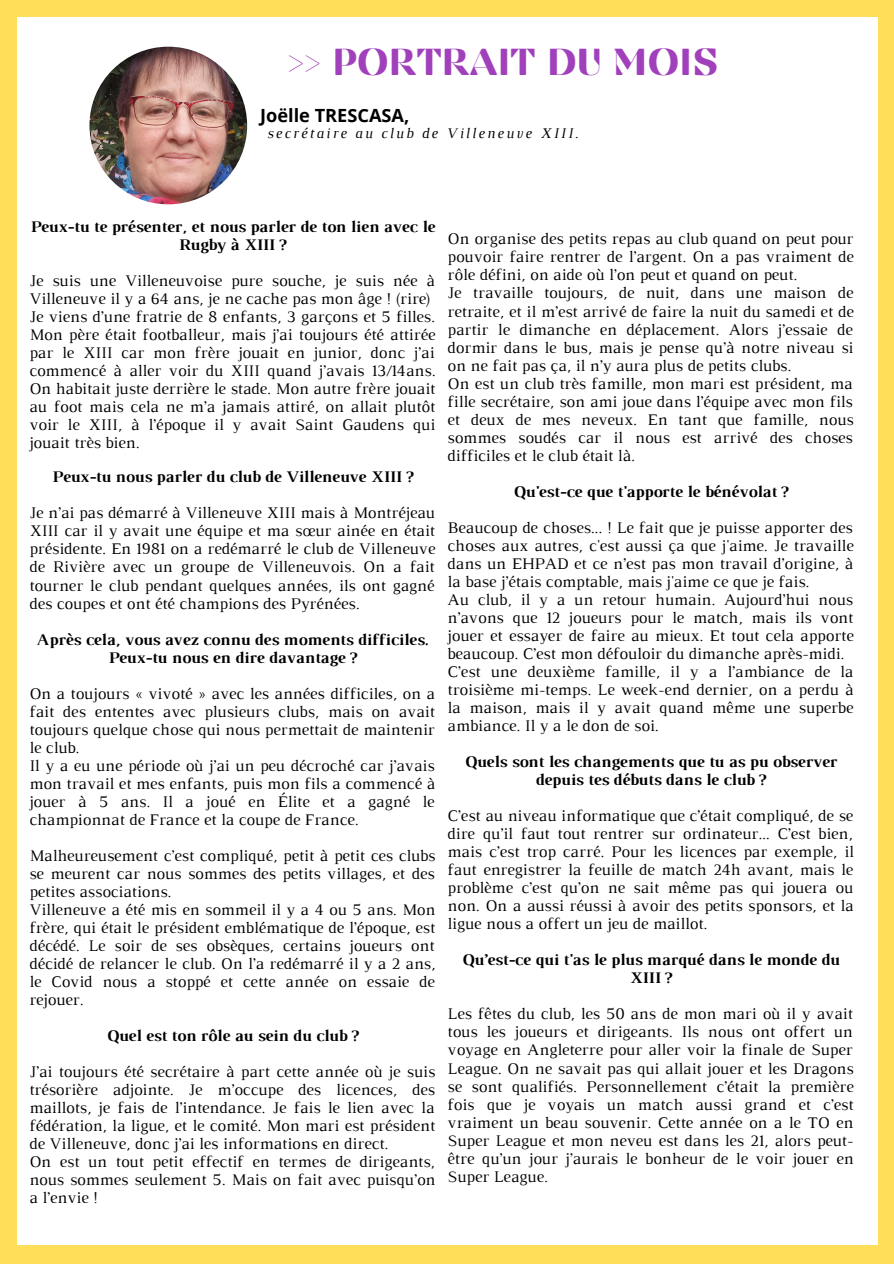
<style>
.page{position:relative;width:894px;height:1264px;background:#fff}
.page>*{position:absolute;margin:0;border:0;box-sizing:border-box;transform-origin:0 0}
.t1{font:37.5px "Findel Display";color:#a041bb}
.t2{font:700 18.15px "Open Sans";color:#000}
.t3{font:16.5px/18px "Luthier";color:#000;text-align:justify}
.t4{font:700 16.5px/18px "Luthier";color:#000;text-align:center}
.t5{font:italic 15px "Luthier";letter-spacing:.14em;color:#000}
</style>
<div class="page">
<div style="left:0;top:0;width:893px;height:1263px;background:#ffde59"></div>
<div style="left:17px;top:17px;width:860px;height:1227px;background:#fff"></div>
<img style="left:89px;top:47px;width:158px;height:157px;border-radius:50%">
<p class="t1" style="left:288px;top:40px;width:432px">&gt;&gt; PORTRAIT DU MOIS</p>
<p class="t2" style="left:260px;top:102px;width:151px">Joëlle TRESCASA,</p>
<p class="t5" style="left:267px;top:127px;width:313px">secrétaire au club de Villeneuve XIII.</p>
<p class="t4" style="left:30px;top:218px;width:406px">Peux-tu te présenter, et nous parler de ton lien avec le<br>Rugby à XIII ?</p>
<p class="t3" style="left:29px;top:272px;width:407px">Je suis une Villeneuvoise pure souche, je suis née à<br>Villeneuve il y a 64 ans, je ne cache pas mon âge ! (rire)</p>
<p class="t3" style="left:29px;top:308px;width:407px">Je viens d’une fratrie de 8 enfants, 3 garçons et 5 filles.<br>Mon père était footballeur, mais j’ai toujours été attirée par le XIII car mon frère jouait en junior, donc j’ai commencé à aller voir du XIII quand j’avais 13/14ans.<br>On habitait juste derrière le stade. Mon autre frère jouait au foot mais cela ne m’a jamais attiré, on allait plutôt voir le XIII, à l’époque il y avait Saint Gaudens qui jouait très bien.</p>
<p class="t4" style="left:52px;top:469px;width:362px">Peux-tu nous parler du club de Villeneuve XIII ?</p>
<p class="t3" style="left:29px;top:505px;width:407px">Je n’ai pas démarré à Villeneuve XIII mais à Montréjeau XIII car il y avait une équipe et ma sœur ainée en était présidente. En 1981 on a redémarré le club de Villeneuve de Rivière avec un groupe de Villeneuvois. On a fait tourner le club pendant quelques années, ils ont gagné des coupes et ont été champions des Pyrénées.</p>
<p class="t4" style="left:37px;top:631px;width:393px">Après cela, vous avez connu des moments difficiles.<br>Peux-tu nous en dire davantage ?</p>
<p class="t3" style="left:29px;top:685px;width:407px">On a toujours « vivoté » avec les années difficiles, on a fait des ententes avec plusieurs clubs, mais on avait toujours quelque chose qui nous permettait de maintenir le club.</p>
<p class="t3" style="left:29px;top:757px;width:407px">Il y a eu une période où j’ai un peu décroché car j’avais mon travail et mes enfants, puis mon fils a commencé à jouer à 5 ans. Il a joué en Élite et a gagné le championnat de France et la coupe de France.</p>
<p class="t3" style="left:29px;top:847px;width:407px">Malheureusement c’est compliqué, petit à petit ces clubs se meurent car nous sommes des petits villages, et des petites associations.</p>
<p class="t3" style="left:29px;top:901px;width:407px">Villeneuve a été mis en sommeil il y a 4 ou 5 ans. Mon frère, qui était le président emblématique de l’époque, est décédé. Le soir de ses obsèques, certains joueurs ont décidé de relancer le club. On l’a redémarré il y a 2 ans, le Covid nous a stoppé et cette année on essaie de rejouer.</p>
<p class="t4" style="left:106px;top:1027px;width:253px">Quel est ton rôle au sein du club ?</p>
<p class="t3" style="left:29px;top:1063px;width:407px">J’ai toujours été secrétaire à part cette année où je suis trésorière adjointe. Je m’occupe des licences, des maillots, je fais de l’intendance. Je fais le lien avec la fédération, la ligue, et le comité. Mon mari est président de Villeneuve, donc j’ai les informations en direct.</p>
<p class="t3" style="left:29px;top:1154px;width:407px">On est un tout petit effectif en termes de dirigeants, nous sommes seulement 5. Mais on fait avec puisqu’on a l’envie !</p>
<p class="t3" style="left:447px;top:231px;width:407px">On organise des petits repas au club quand on peut pour pouvoir faire rentrer de l’argent. On a pas vraiment de rôle défini, on aide où l’on peut et quand on peut.</p>
<p class="t3" style="left:447px;top:285px;width:407px">Je travaille toujours, de nuit, dans une maison de retraite, et il m’est arrivé de faire la nuit du samedi et de partir le dimanche en déplacement. Alors j’essaie de dormir dans le bus, mais je pense qu’à notre niveau si on ne fait pas ça, il n’y aura plus de petits clubs.</p>
<p class="t3" style="left:447px;top:375px;width:407px">On est un club très famille, mon mari est président, ma fille secrétaire, son ami joue dans l’équipe avec mon fils et deux de mes neveux. En tant que famille, nous sommes soudés car il nous est arrivé des choses difficiles et le club était là.</p>
<p class="t4" style="left:513px;top:483px;width:276px">Qu'est-ce que t'apporte le bénévolat ?</p>
<p class="t3" style="left:447px;top:519px;width:407px">Beaucoup de choses... ! Le fait que je puisse apporter des choses aux autres, c'est aussi ça que j'aime. Je travaille dans un EHPAD et ce n’est pas mon travail d’origine, à la base j’étais comptable, mais j'aime ce que je fais.</p>
<p class="t3" style="left:447px;top:591px;width:407px">Au club, il y a un retour humain. Aujourd’hui nous n’avons que 12 joueurs pour le match, mais ils vont jouer et essayer de faire au mieux. Et tout cela apporte beaucoup. C’est mon défouloir du dimanche après-midi.</p>
<p class="t3" style="left:447px;top:664px;width:407px">C’est une deuxième famille, il y a l’ambiance de la troisième mi-temps. Le week-end dernier, on a perdu à la maison, mais il y avait quand même une superbe ambiance. Il y a le don de soi.</p>
<p class="t4" style="left:464px;top:754px;width:373px">Quels sont les changements que tu as pu observer depuis tes débuts dans le club ?</p>
<p class="t3" style="left:447px;top:808px;width:407px">C’est au niveau informatique que c’était compliqué, de se dire qu’il faut tout rentrer sur ordinateur... C’est bien, mais c’est trop carré. Pour les licences par exemple, il faut enregistrer la feuille de match 24h avant, mais le problème c’est qu’on ne sait même pas qui jouera ou non. On a aussi réussi à avoir des petits sponsors, et la ligue nous a offert un jeu de maillot.</p>
<p class="t4" style="left:462px;top:952px;width:379px">Qu’est-ce qui t'as le plus marqué dans le monde du<br>XIII ?</p>
<p class="t3" style="left:447px;top:1006px;width:407px">Les fêtes du club, les 50 ans de mon mari où il y avait tous les joueurs et dirigeants. Ils nous ont offert un voyage en Angleterre pour aller voir la finale de Super League. On ne savait pas qui allait jouer et les Dragons se sont qualifiés. Personnellement c’était la première fois que je voyais un match aussi grand et c’est vraiment un beau souvenir. Cette année on a le TO en Super League et mon neveu est dans les 21, alors peut&shy;être qu’un jour j’aurais le bonheur de le voir jouer en Super League.</p>
</div>
